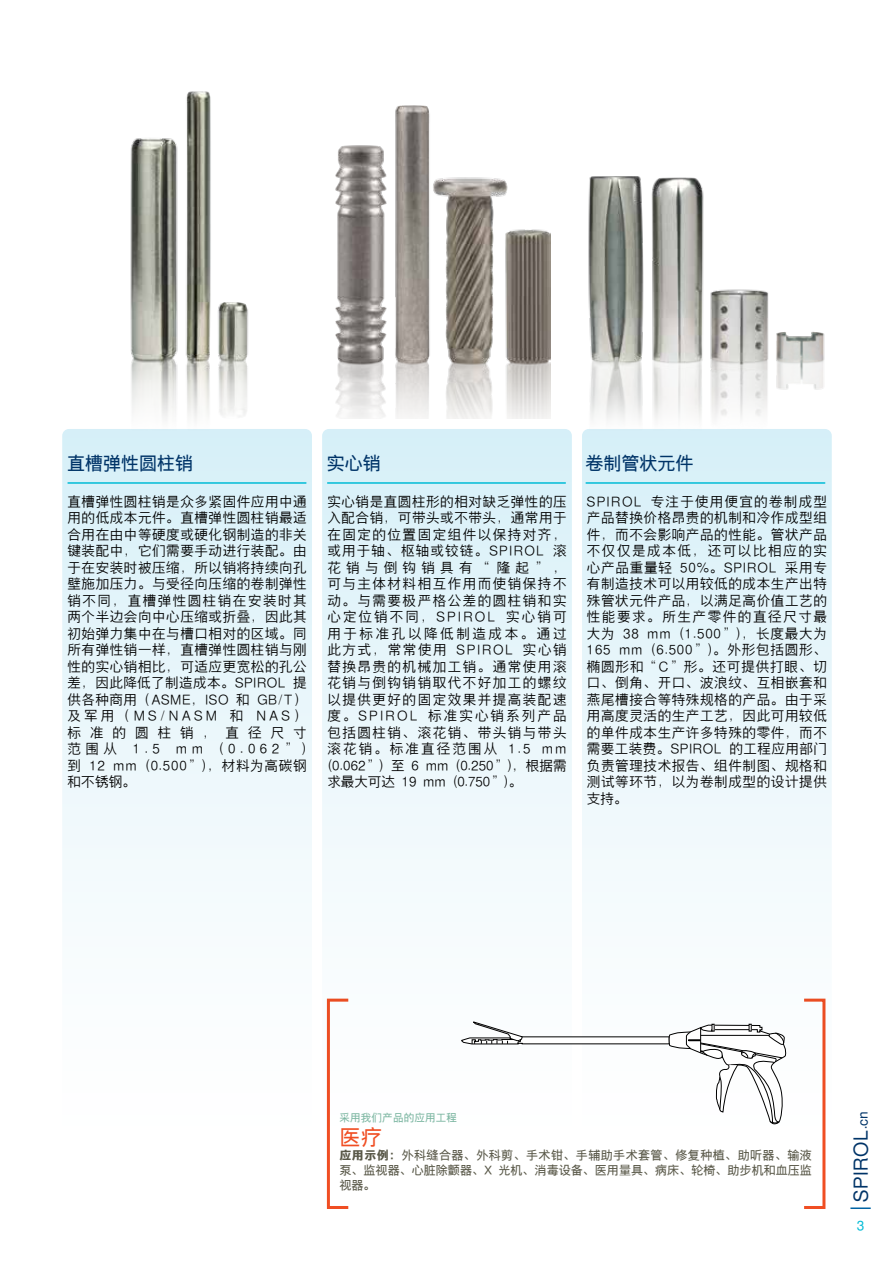
<style>
.page{position:relative;width:893px;height:1263px;background:#fff}
.page>*{position:absolute;margin:0;border:0;box-sizing:border-box;transform-origin:0 0}
.t1{font:21px "Tensentype Jia Li Zhong Hei GB18030";color:#f04e23}
.t2{font:19.5px "Tensentype Jia Li Zhong Hei GB18030";letter-spacing:.02em;color:#003468}
.t3{font:18px "Tensentype Jia Li Zhong Hei GB18030";color:#003468}
.t4{font:13.5px/16.5px "Tensentype Jia Li Xi Hei GB18030";letter-spacing:.05em;color:#000;text-align:justify}
.t5{font:13.5px "Tensentype Jia Li Zhong Hei GB18030";color:#00bbd6}
.t6{font:12px/15px "Tensentype Jia Li Zhong Hei GB18030";letter-spacing:.005em;color:#585747;text-align:justify}
.t7{font:10.5px "Tensentype Jia Li Zhong Hei GB18030";letter-spacing:.02em;color:#7ab5a0}
.s1{font-family:"Tensentype Jia Li Cu Hei GB18030"}
.s2{font-size:13.5px}
</style>
<div class="page">
<div style="left:62px;top:429px;width:250px;height:702px;background:linear-gradient(to bottom,#d8f0f8,#fff);border-radius:7px"></div>
<div style="left:322px;top:429px;width:250px;height:702px;background:linear-gradient(to bottom,#d8f0f8,#fff);border-radius:7px"></div>
<div style="left:582px;top:429px;width:250px;height:702px;background:linear-gradient(to right,#eff8fc,#f0f9fc);border-radius:7px"></div>
<div style="left:327px;top:999px;width:23px;height:210px;border:3px solid #f04e23"></div>
<div style="left:803px;top:999px;width:22px;height:210px;border:3px solid #f04e23"></div>
<hr style="left:68px;top:482px;width:238px;height:2px;background:#00bbd6">
<hr style="left:328px;top:482px;width:237px;height:2px;background:#00bbd6">
<svg style="left:460px;top:1021px;width:327px;height:106px"></svg>
<img style="left:93px;top:91px;width:189px;height:553px">
<img style="left:582px;top:176px;width:192px;height:415px">
<img style="left:774px;top:331px;width:58px;height:260px">
<img style="left:335px;top:106px;width:215px;height:313px">
<hr style="left:850px;top:1207px;width:21px;height:2px;background:#0063a4">
<h3 class="t3" style="left:67px;top:451px;width:127px">直槽弹性圆柱销</h3>
<p class="t4" style="left:68px;top:492px;width:241px">直槽弹性圆柱销是众多紧固件应用中通用的低成本元件。直槽弹性圆柱销最适合用在由中等硬度或硬化钢制造的非关键装配中，它们需要手动进行装配。由于在安装时被压缩，所以销将持续向孔壁施加压力。与受径向压缩的卷制弹性销不同，直槽弹性圆柱销在安装时其两个半边会向中心压缩或折叠，因此其初始弹力集中在与槽口相对的区域。同所有弹性销一样，直槽弹性圆柱销与刚性的实心销相比，可适应更宽松的孔公差，因此降低了制造成本。SPIROL 提供各种商用（ASME，ISO 和 GB/T）及军用（MS/NASM 和 NAS）标准的圆柱销，直径尺寸范围从 1.5 mm (0.062”)到 12 mm (0.500”)，材料为高碳钢和不锈钢。</p>
<h3 class="t3" style="left:327px;top:451px;width:55px">实心销</h3>
<p class="t4" style="left:327px;top:492px;width:241px">实心销是直圆柱形的相对缺乏弹性的压入配合销，可带头或不带头，通常用于在固定的位置固定组件以保持对齐，或用于轴、枢轴或铰链。SPIROL 滚花销与倒钩销具有“隆起”，可与主体材料相互作用而使销保持不动。与需要极严格公差的圆柱销和实心定位销不同，SPIROL 实心销可用于标准孔以降低制造成本。通过此方式，常常使用 SPIROL 实心销替换昂贵的机械加工销。通常使用滚花销与倒钩销销取代不好加工的螺纹以提供更好的固定效果并提高装配速度。SPIROL 标准实心销系列产品包括圆柱销、滚花销、带头销与带头滚花销。标准直径范围从 1.5 mm (0.062”) 至 6 mm (0.250”)，根据需求最大可达 19 mm (0.750”)。</p>
<h3 class="t3" style="left:585px;top:451px;width:109px">卷制管状元件</h3>
<p class="t4" style="left:587px;top:492px;width:242px">SPIROL 专注于使用便宜的卷制成型产品替换价格昂贵的机制和冷作成型组件，而不会影响产品的性能。管状产品不仅仅是成本低，还可以比相应的实心产品重量轻 50%。SPIROL 采用专有制造技术可以用较低的成本生产出特殊管状元件产品，以满足高价值工艺的性能要求。所生产零件的直径尺寸最大为 38 mm (1.500”)，长度最大为165 mm (6.500”)。外形包括圆形、椭圆形和“C”形。还可提供打眼、切口、倒角、开口、波浪纹、互相嵌套和燕尾槽接合等特殊规格的产品。由于采用高度灵活的生产工艺，因此可用较低的单件成本生产许多特殊的零件，而不需要工装费。SPIROL 的工程应用部门负责管理技术报告、组件制图、规格和测试等环节，以为卷制成型的设计提供支持。</p>
<p class="t7" style="left:339px;top:1111px;width:119px">采用我们产品的应用工程</p>
<h1 class="t1" style="left:339px;top:1123px;width:44px">医疗</h1>
<p class="t6" style="left:339px;top:1147px;width:474px"><span class="s1">应用示例：</span>外科缝合器、外科剪、手术钳、手辅助手术套管、修复种植、助听器、输液泵、监视器、心脏除颤器、X 光机、消毒设备、医用量具、病床、轮椅、助步机和血压监视器。</p>
<h2 class="t2" style="left:848px;top:1201px;width:92px;rotate:-90deg">SPIROL<span class="s2">.cn</span></h2>
<p class="t5" style="left:857px;top:1216px;width:9px">3</p>
</div>
